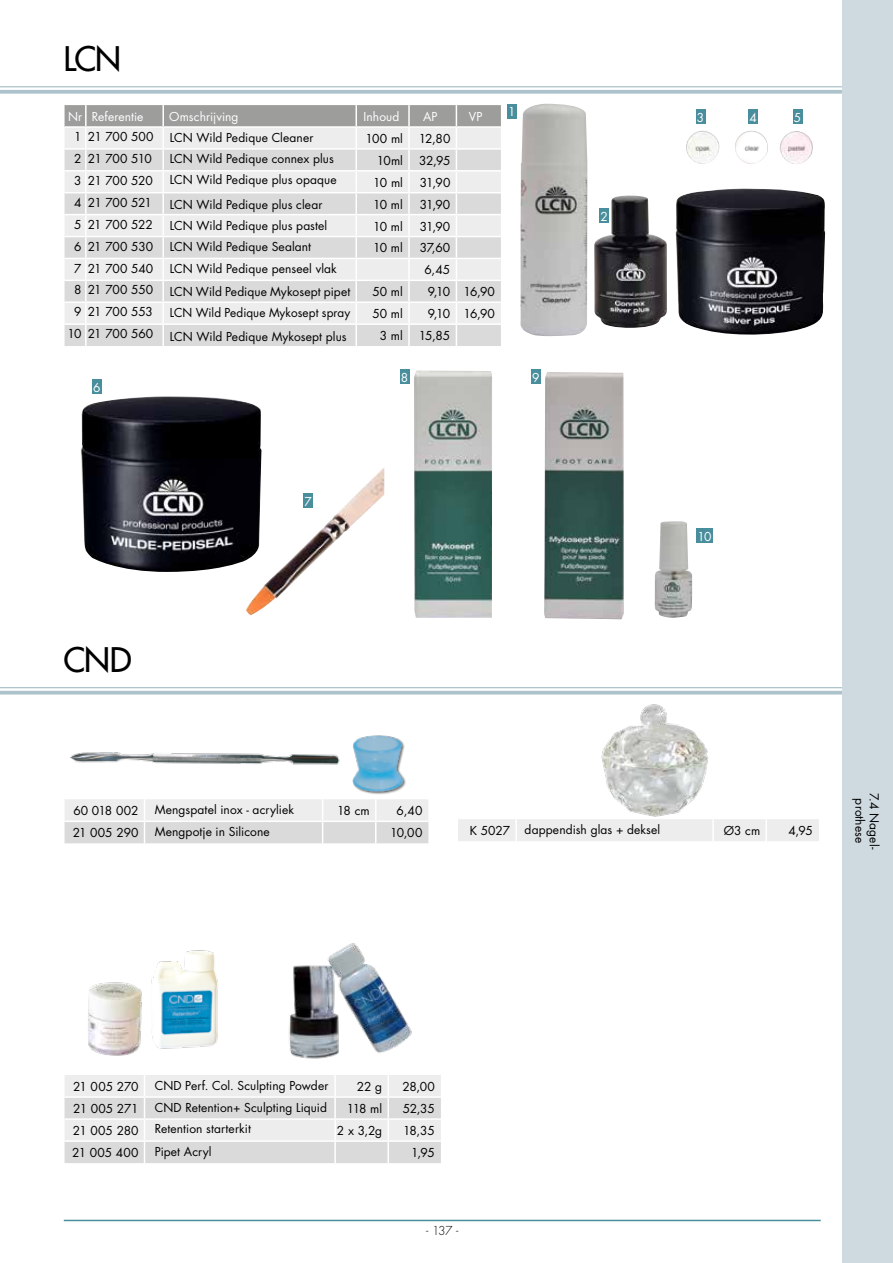
<style>
.page{position:relative;width:893px;height:1263px;background:#fff}
.page>*{position:absolute;margin:0;border:0;box-sizing:border-box;transform-origin:0 0}
.t1{font:500 33px "Futura Std";letter-spacing:-.03em;color:#000}
.t2{font:12px/21.3px "Futura Std";letter-spacing:.005em;color:#000}
.t3{font:12px "Futura Std";letter-spacing:.01em;color:#fff}
.t4{font:12px "Futura Std";letter-spacing:-.02em;color:#000}
.t5{font:300 12px "Futura Std";color:#000}
</style>
<div class="page">
<hr style="left:64px;top:1220px;width:757px;height:1px;background:#498e9c">
<div style="left:842px;top:0;width:51px;height:1263px;background:#cedae0"></div>
<div style="left:507px;top:104px;width:10px;height:15px;background:#498e9c"></div>
<div style="left:748px;top:109px;width:10px;height:15px;background:#498e9c"></div>
<div style="left:792px;top:109px;width:10px;height:15px;background:#498e9c"></div>
<div style="left:92px;top:379px;width:10px;height:15px;background:#498e9c"></div>
<div style="left:400px;top:369px;width:10px;height:15px;background:#498e9c"></div>
<div style="left:531px;top:369px;width:10px;height:15px;background:#498e9c"></div>
<div style="left:696px;top:528px;width:17px;height:15px;background:#498e9c"></div>
<div style="left:695px;top:109px;width:10px;height:15px;background:#498e9c"></div>
<hr style="left:0;top:86px;width:842px;height:1px;background:#acc3cb">
<svg style="left:0;top:90px;width:842px;height:4px;background:#b3c8cf"></svg>
<hr style="left:0;top:687px;width:842px;height:1px;background:#acc3cb">
<hr style="left:0;top:691px;width:842px;height:3px;background:#acc3cb">
<svg style="left:65px;top:105px;width:436px;height:241px;background:#dedede"></svg>
<hr style="left:86px;top:280px;width:77px;height:1px;background:#fff">
<hr style="left:163px;top:280px;width:193px;height:1px;background:#fff">
<hr style="left:356px;top:280px;width:53px;height:1px;background:#fff">
<hr style="left:409px;top:280px;width:47px;height:1px;background:#fff">
<hr style="left:456px;top:280px;width:45px;height:1px;background:#fff">
<hr style="left:65px;top:301px;width:21px;height:2px;background:#fff">
<hr style="left:86px;top:301px;width:77px;height:2px;background:#fff">
<hr style="left:163px;top:301px;width:193px;height:2px;background:#fff">
<hr style="left:356px;top:301px;width:53px;height:2px;background:#fff">
<hr style="left:409px;top:301px;width:47px;height:2px;background:#fff">
<hr style="left:456px;top:301px;width:45px;height:2px;background:#fff">
<hr style="left:65px;top:323px;width:21px;height:2px;background:#fff">
<hr style="left:86px;top:323px;width:77px;height:2px;background:#fff">
<hr style="left:163px;top:323px;width:193px;height:2px;background:#fff">
<hr style="left:356px;top:323px;width:53px;height:2px;background:#fff">
<hr style="left:409px;top:323px;width:47px;height:2px;background:#fff">
<hr style="left:456px;top:323px;width:45px;height:2px;background:#fff">
<img style="left:246px;top:468px;width:138px;height:147px">
<img style="left:81px;top:396px;width:180px;height:176px">
<img style="left:675px;top:189px;width:150px;height:146px">
<img style="left:594px;top:195px;width:73px;height:133px">
<div style="left:458px;top:819px;width:361px;height:22px;background:#ededed"></div>
<hr style="left:515px;top:819px;width:2px;height:22px;background:#fff">
<hr style="left:712px;top:819px;width:2px;height:22px;background:#fff">
<hr style="left:765px;top:819px;width:2px;height:22px;background:#fff">
<img style="left:601px;top:704px;width:107px;height:113px">
<img style="left:70px;top:752px;width:270px;height:13px">
<img style="left:352px;top:735px;width:54px;height:60px">
<svg style="left:65px;top:799px;width:363px;height:44px;background:#e3e3e3"></svg>
<hr style="left:65px;top:820px;width:80px;height:2px;background:#fff">
<hr style="left:145px;top:820px;width:178px;height:2px;background:#fff">
<hr style="left:323px;top:820px;width:53px;height:2px;background:#fff">
<hr style="left:376px;top:820px;width:52px;height:2px;background:#fff">
<svg style="left:65px;top:1075px;width:376px;height:88px;background:#e3e3e3"></svg>
<hr style="left:334px;top:1142px;width:2px;height:21px;background:#fff">
<hr style="left:387px;top:1142px;width:2px;height:21px;background:#fff">
<hr style="left:65px;top:1096px;width:80px;height:2px;background:#fff">
<hr style="left:145px;top:1096px;width:190px;height:2px;background:#fff">
<hr style="left:335px;top:1096px;width:53px;height:2px;background:#fff">
<hr style="left:388px;top:1096px;width:53px;height:2px;background:#fff">
<hr style="left:65px;top:1118px;width:80px;height:2px;background:#fff">
<hr style="left:145px;top:1118px;width:190px;height:2px;background:#fff">
<hr style="left:335px;top:1118px;width:53px;height:2px;background:#fff">
<hr style="left:388px;top:1118px;width:53px;height:2px;background:#fff">
<hr style="left:65px;top:1140px;width:80px;height:2px;background:#fff">
<hr style="left:145px;top:1140px;width:190px;height:2px;background:#fff">
<hr style="left:335px;top:1140px;width:53px;height:2px;background:#fff">
<hr style="left:388px;top:1140px;width:53px;height:2px;background:#fff">
<img style="left:88px;top:982px;width:54px;height:74px">
<img style="left:151px;top:950px;width:67px;height:99px">
<img style="left:289px;top:943px;width:123px;height:116px">
<img style="left:520px;top:104px;width:68px;height:232px">
<img style="left:735px;top:131px;width:33px;height:33px">
<img style="left:780px;top:131px;width:33px;height:33px">
<img style="left:686px;top:131px;width:34px;height:33px">
<img style="left:414px;top:371px;width:78px;height:247px">
<img style="left:544px;top:372px;width:80px;height:247px">
<img style="left:655px;top:521px;width:37px;height:97px">
<h1 class="t1" style="left:63px;top:39px;width:59px">LCN</h1>
<p class="t3" style="left:68px;top:109px;width:77px">Nr Referentie</p>
<p class="t3" style="left:169px;top:109px;width:71px">Omschrijving</p>
<p class="t3" style="left:364px;top:109px;width:37px">Inhoud</p>
<p class="t3" style="left:423px;top:109px;width:16px">AP</p>
<p class="t3" style="left:469px;top:109px;width:15px">VP</p>
<p class="t2" style="left:170px;top:127px;width:168px">LCN Wild Pedique Cleaner<br>LCN Wild Pedique connex plus<br>LCN Wild Pedique plus opaque</p>
<p class="t2" style="left:170px;top:194px;width:168px">LCN Wild Pedique plus clear<br>LCN Wild Pedique plus pastel<br>LCN Wild Pedique Sealant<br>LCN Wild Pedique penseel vlak</p>
<p class="t2" style="left:170px;top:281px;width:182px">LCN Wild Pedique Mykosept pipet<br>LCN Wild Pedique Mykosept spray</p>
<p class="t2" style="left:170px;top:326px;width:178px">LCN Wild Pedique Mykosept plus</p>
<p class="t2" style="left:74px;top:126px;width:81px">1 21 700 500</p>
<p class="t2" style="left:365px;top:128px;width:39px">100 ml</p>
<p class="t2" style="left:419px;top:128px;width:33px">12,80</p>
<p class="t2" style="left:74px;top:148px;width:79px">2 21 700 510</p>
<p class="t2" style="left:377px;top:150px;width:28px">10ml</p>
<p class="t2" style="left:419px;top:150px;width:33px">32,95</p>
<p class="t2" style="left:74px;top:170px;width:80px">3 21 700 520</p>
<p class="t2" style="left:373px;top:172px;width:31px">10 ml</p>
<p class="t2" style="left:420px;top:172px;width:32px">31,90</p>
<p class="t2" style="left:74px;top:192px;width:79px">4 21 700 521</p>
<p class="t2" style="left:373px;top:194px;width:31px">10 ml</p>
<p class="t2" style="left:420px;top:194px;width:32px">31,90</p>
<p class="t2" style="left:74px;top:214px;width:80px">5 21 700 522</p>
<p class="t2" style="left:373px;top:216px;width:31px">10 ml</p>
<p class="t2" style="left:420px;top:216px;width:32px">31,90</p>
<p class="t2" style="left:74px;top:236px;width:80px">6 21 700 530</p>
<p class="t2" style="left:373px;top:237px;width:31px">10 ml</p>
<p class="t2" style="left:420px;top:237px;width:32px">37,60</p>
<p class="t2" style="left:74px;top:258px;width:81px">7 21 700 540</p>
<p class="t2" style="left:424px;top:259px;width:27px">6,45</p>
<p class="t2" style="left:74px;top:280px;width:81px">8 21 700 550</p>
<p class="t2" style="left:373px;top:281px;width:32px">50 ml</p>
<p class="t2" style="left:428px;top:281px;width:69px">9,10 16,90</p>
<p class="t2" style="left:74px;top:301px;width:80px">9 21 700 553</p>
<p class="t2" style="left:373px;top:303px;width:32px">50 ml</p>
<p class="t2" style="left:428px;top:303px;width:69px">9,10 16,90</p>
<p class="t4" style="left:67px;top:326px;width:87px">10 21 700 560</p>
<p class="t2" style="left:380px;top:325px;width:25px">3 ml</p>
<p class="t2" style="left:419px;top:325px;width:33px">15,85</p>
<p class="t3" style="left:508px;top:104px;width:9px">1</p>
<p class="t3" style="left:93px;top:380px;width:9px">6</p>
<h1 class="t1" style="left:63px;top:639px;width:70px">CND</h1>
<p class="t3" style="left:304px;top:494px;width:9px">7</p>
<p class="t3" style="left:401px;top:370px;width:9px">8</p>
<p class="t3" style="left:532px;top:370px;width:9px">9</p>
<p class="t3" style="left:600px;top:209px;width:9px">2</p>
<p class="t3" style="left:697px;top:110px;width:9px">3</p>
<p class="t3" style="left:749px;top:110px;width:9px">4</p>
<p class="t3" style="left:794px;top:110px;width:9px">5</p>
<p class="t3" style="left:697px;top:529px;width:16px">10</p>
<p class="t2" style="left:155px;top:799px;width:141px;line-height:21.9px">Mengspatel inox - acryliek<br>Mengpotje in Silicone</p>
<p class="t2" style="left:73px;top:800px;width:67px">60 018 002</p>
<p class="t2" style="left:337px;top:800px;width:34px">18 cm</p>
<p class="t2" style="left:397px;top:800px;width:27px">6,40</p>
<p class="t2" style="left:73px;top:822px;width:67px">21 005 290</p>
<p class="t2" style="left:390px;top:822px;width:34px">10,00</p>
<p class="t2" style="left:525px;top:819px;width:137px">dappendish glas + deksel</p>
<p class="t2" style="left:470px;top:820px;width:42px">K 5027</p>
<p class="t2" style="left:724px;top:820px;width:38px">Ø3 cm</p>
<p class="t2" style="left:788px;top:820px;width:26px">4,95</p>
<p class="t2" style="left:881px;top:793px;width:58px;line-height:14.4px;text-align:center;rotate:90deg">7.4 Nagel&shy;prothese</p>
<p class="t2" style="left:155px;top:1075px;width:175px;line-height:21.8px;text-align:justify">CND Perf. Col. Sculpting Powder CND Retention+ Sculpting Liquid Retention starterkit</p>
<p class="t2" style="left:155px;top:1141px;width:58px">Pipet Acryl</p>
<p class="t2" style="left:73px;top:1076px;width:67px">21 005 270</p>
<p class="t2" style="left:357px;top:1076px;width:27px">22 g</p>
<p class="t2" style="left:402px;top:1076px;width:34px">28,00</p>
<p class="t2" style="left:73px;top:1098px;width:67px">21 005 271</p>
<p class="t2" style="left:347px;top:1098px;width:37px">118 ml</p>
<p class="t2" style="left:403px;top:1098px;width:34px">52,35</p>
<p class="t2" style="left:73px;top:1120px;width:67px">21 005 280</p>
<p class="t2" style="left:337px;top:1120px;width:47px">2 x 3,2g</p>
<p class="t2" style="left:403px;top:1120px;width:33px">18,35</p>
<p class="t2" style="left:72px;top:1142px;width:68px">21 005 400</p>
<p class="t2" style="left:411px;top:1142px;width:25px">1,95</p>
<p class="t5" style="left:426px;top:1224px;width:34px">- 137 -</p>
</div>
